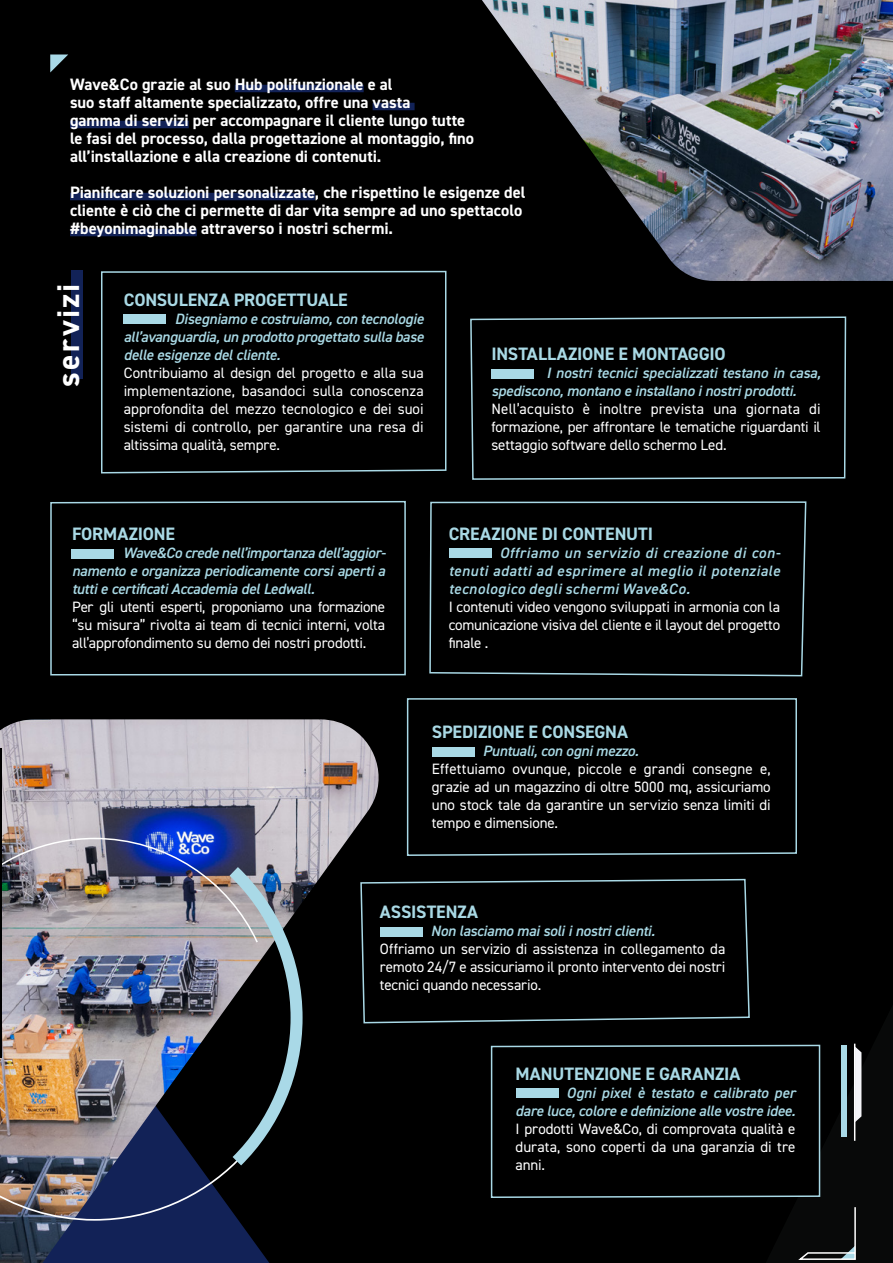
<style>
.page{position:relative;width:893px;height:1263px;background:#000}
.page>*{position:absolute;margin:0;border:0;box-sizing:border-box;transform-origin:0 0}
.t1{font:700 31.5px "DIN2014";letter-spacing:.075em;color:#fff}
.t2{font:700 18px "DIN2014";letter-spacing:-.01em;color:#a9d9e5}
.t3{font:700 16.5px/18px "DIN2014";color:#fff}
.t4{font:15px/18px "DIN2014";letter-spacing:-.01em;color:#fff;text-align:justify}
.t5{font:italic 600 15px/18px "DIN2014";letter-spacing:-.01em;color:#a9d9e5;text-align:justify}
</style>
<div class="page">
<img style="left:0;top:719px;width:379px;height:544px">
<img style="left:2px;top:837px;width:257px;height:17px">
<img style="left:0;top:1178px;width:298px;height:43px">
<img style="left:0;top:854px;width:309px;height:324px">
<img style="left:387px;top:0;width:506px;height:281px">
<svg style="left:50px;top:54px;width:18px;height:18px"></svg>
<div style="left:72px;top:271px;width:11px;height:108px;background:#122257"></div>
<div style="left:235px;top:85px;width:129px;height:7px;background:#122257"></div>
<div style="left:373px;top:103px;width:42px;height:7px;background:#122257"></div>
<div style="left:70px;top:121px;width:119px;height:7px;background:#122257"></div>
<div style="left:70px;top:193px;width:245px;height:7px;background:#122257"></div>
<div style="left:70px;top:229px;width:127px;height:7px;background:#122257"></div>
<svg style="left:798px;top:1043px;width:64px;height:217px"></svg>
<svg style="left:429px;top:501px;width:378px;height:176px"></svg>
<svg style="left:490px;top:1044px;width:331px;height:155px"></svg>
<svg style="left:101px;top:270px;width:346px;height:204px"></svg>
<svg style="left:360px;top:878px;width:390px;height:146px"></svg>
<svg style="left:406px;top:698px;width:391px;height:158px"></svg>
<svg style="left:50px;top:500px;width:356px;height:176px"></svg>
<svg style="left:470px;top:316px;width:377px;height:164px"></svg>
<div style="left:380px;top:927px;width:43px;height:10px;background:#a9d9e6"></div>
<div style="left:432px;top:748px;width:43px;height:9px;background:#a9d9e6"></div>
<div style="left:449px;top:548px;width:42px;height:10px;background:#a9d9e6"></div>
<div style="left:123px;top:314px;width:43px;height:10px;background:#a9d9e6"></div>
<div style="left:491px;top:369px;width:43px;height:9px;background:#a9d9e6"></div>
<div style="left:516px;top:1088px;width:43px;height:10px;background:#a9d9e6"></div>
<div style="left:71px;top:549px;width:43px;height:9px;background:#a9d9e6"></div>
<img style="left:0;top:748px;width:2px;height:309px">
<p class="t3" style="left:70px;top:75px;width:406px">Wave&amp;Co grazie al suo Hub polifunzionale e al<br>suo staff altamente specializzato, offre una vasta<br>gamma di servizi per accompagnare il cliente lungo tutte le fasi del processo, dalla progettazione al montaggio, fino all’installazione e alla creazione di contenuti.</p>
<p class="t3" style="left:70px;top:183px;width:457px">Pianificare soluzioni personalizzate, che rispettino le esigenze del cliente è ciò che ci permette di dar vita sempre ad uno spettacolo #beyonimaginable attraverso i nostri schermi.</p>
<h1 class="t1" style="left:47px;top:387px;width:105px;rotate:-90deg">servizi</h1>
<p class="t2" style="left:124px;top:288px;width:225px">CONSULENZA PROGETTUALE</p>
<p class="t5" style="left:124px;top:309px;width:301px;text-indent:51px">Disegniamo e costruiamo, con tecnologie all’avanguardia, un prodotto progettato sulla base delle esigenze del cliente.</p>
<p class="t4" style="left:124px;top:364px;width:301px">Contribuiamo al design del progetto e alla sua implementazione, basandoci sulla conoscenza approfondita del mezzo tecnologico e dei suoi sistemi di controllo, per garantire una resa di altissima qualità, sempre.</p>
<p class="t2" style="left:491px;top:342px;width:236px">INSTALLAZIONE E MONTAGGIO</p>
<p class="t5" style="left:491px;top:363px;width:331px;text-indent:55px">I nostri tecnici specializzati testano in casa, spediscono, montano e installano i nostri prodotti.</p>
<p class="t4" style="left:491px;top:400px;width:331px">Nell’acquisto è inoltre prevista una giornata di formazione, per affrontare le tematiche riguardanti il settaggio software dello schermo Led.</p>
<p class="t2" style="left:72px;top:522px;width:104px">FORMAZIONE</p>
<p class="t5" style="left:72px;top:543px;width:315px;text-indent:51px">Wave&amp;Co crede nell’importanza dell’aggior&shy;namento e organizza periodicamente corsi aperti a tutti e certificati Accademia del Ledwall.</p>
<p class="t4" style="left:72px;top:598px;width:315px">Per gli utenti esperti, proponiamo una formazione “su misura” rivolta ai team di tecnici interni, volta all’approfondimento su demo dei nostri prodotti.</p>
<p class="t2" style="left:449px;top:522px;width:206px">CREAZIONE DI CONTENUTI</p>
<p class="t5" style="left:449px;top:543px;width:333px;text-indent:51px">Offriamo un servizio di creazione di con&shy;tenuti adatti ad esprimere al meglio il potenziale tecnologico degli schermi Wave&amp;Co.</p>
<p class="t4" style="left:449px;top:598px;width:333px">I contenuti video vengono sviluppati in armonia con la comunicazione visiva del cliente e il layout del progetto finale .</p>
<p class="t2" style="left:432px;top:720px;width:198px">SPEDIZIONE E CONSEGNA</p>
<p class="t5" style="left:483px;top:741px;width:157px">Puntuali, con ogni mezzo.</p>
<p class="t4" style="left:432px;top:760px;width:340px">Effettuiamo ovunque, piccole e grandi consegne e, grazie ad un magazzino di oltre 5000 mq, assicuriamo uno stock tale da garantire un servizio senza limiti di tempo e dimensione.</p>
<p class="t2" style="left:380px;top:900px;width:100px">ASSISTENZA</p>
<p class="t5" style="left:431px;top:921px;width:226px">Non lasciamo mai soli i nostri clienti.</p>
<p class="t4" style="left:380px;top:940px;width:347px">Offriamo un servizio di assistenza in collegamento da remoto 24/7 e assicuriamo il pronto intervento dei nostri tecnici quando necessario.</p>
<p class="t2" style="left:516px;top:1062px;width:226px">MANUTENZIONE E GARANZIA</p>
<p class="t5" style="left:516px;top:1083px;width:281px;text-align:right">Ogni pixel è testato e calibrato per<br>dare luce, colore e definizione alle vostre idee.</p>
<p class="t4" style="left:516px;top:1120px;width:281px">I prodotti Wave&amp;Co, di comprovata qualità e durata, sono coperti da una garanzia di tre anni.</p>
</div>
